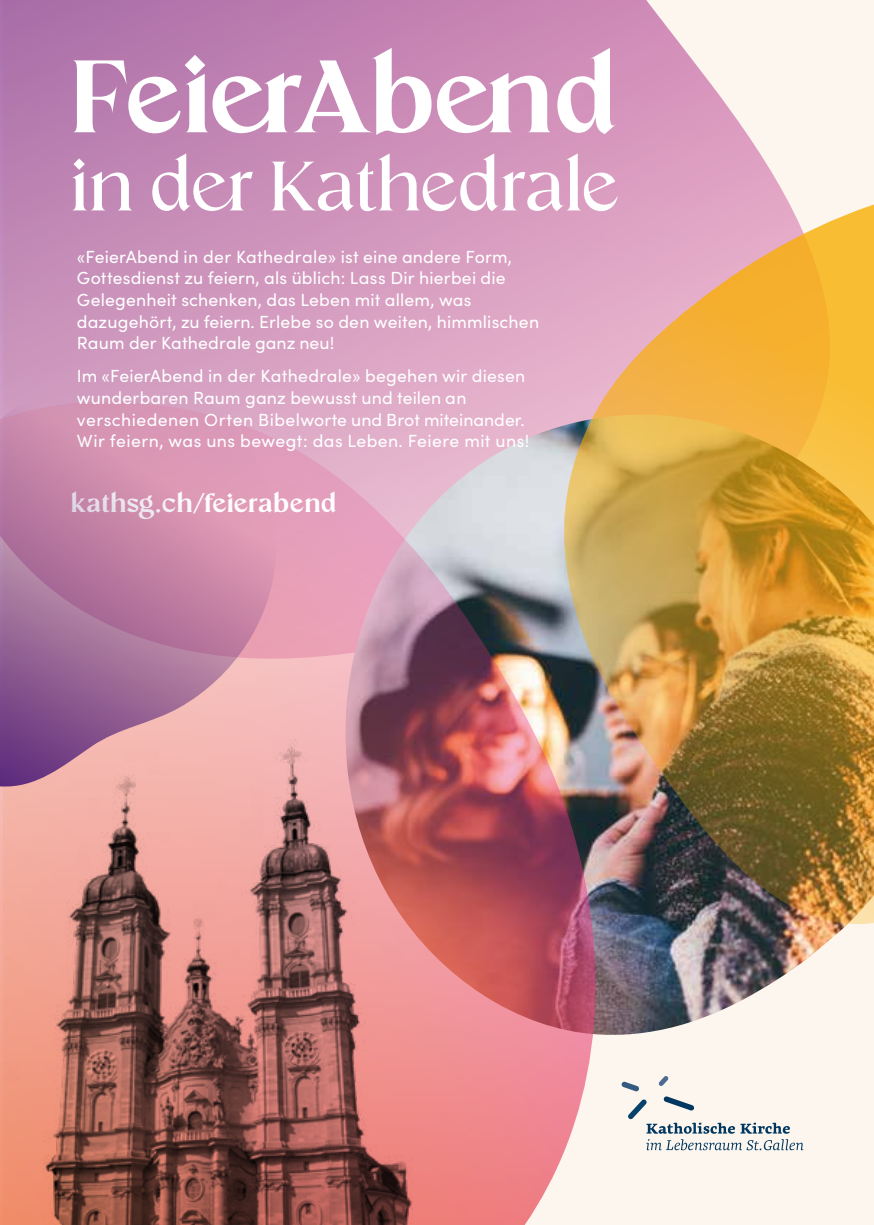
<style>
.page{position:relative;width:874px;height:1225px;background:#fff}
.page>*{position:absolute;margin:0;border:0;box-sizing:border-box;transform-origin:0 0}
.t1{font:900 102.2px "Ginkgo";letter-spacing:-.005em;color:#fff}
.t2{font:69.6px "Ginkgo";letter-spacing:.01em;color:#fff}
.t3{font:900 25px "Ginkgo";letter-spacing:.01em;color:#fff}
.t4{font:17.6px/21.6px "Sofia Pro";letter-spacing:.01em;color:#fff}
</style>
<div class="page">
<div style="left:3px;top:0;width:870px;height:1224px;background:#fcf6ee"></div>
<svg style="left:0;top:0;width:777px;height:400px;background:#cc93bb"></svg>
<img style="left:612px;top:926px;width:234px;height:109px">
<img style="left:562px;top:181px;width:311px;height:745px">
<img style="left:277px;top:400px;width:335px;height:825px">
<img style="left:0;top:705px;width:467px;height:520px">
<svg style="left:0;top:369px;width:277px;height:419px;background:#c589a8"></svg>
<svg style="left:740px;top:1122px;width:49px;height:11px"></svg>
<svg style="left:646px;top:1139px;width:157px;height:11px"></svg>
<svg style="left:621px;top:1076px;width:113px;height:57px"></svg>
<h1 class="t1" style="left:71px;top:26px;width:550px">FeierAbend</h1>
<h2 class="t2" style="left:71px;top:141px;width:549px">in der Kathedrale</h2>
<p class="t4" style="left:77px;top:245px;width:463px">«FeierAbend in der Kathedrale» ist eine andere Form, Gottesdienst zu feiern, als üblich: Lass Dir hierbei die Gelegenheit schenken, das Leben mit allem, was dazugehört, zu feiern. Erlebe so den weiten, himmlischen Raum der Kathedrale ganz neu!</p>
<p class="t4" style="left:77px;top:364px;width:454px">Im «FeierAbend in der Kathedrale» begehen wir diesen wunderbaren Raum ganz bewusst und teilen an verschiedenen Orten Bibelworte und Brot miteinander.<br>Wir feiern, was uns bewegt: das Leben. Feiere mit uns!</p>
<h3 class="t3" style="left:71px;top:485px;width:267px">kathsg.ch/feierabend</h3>
</div>
